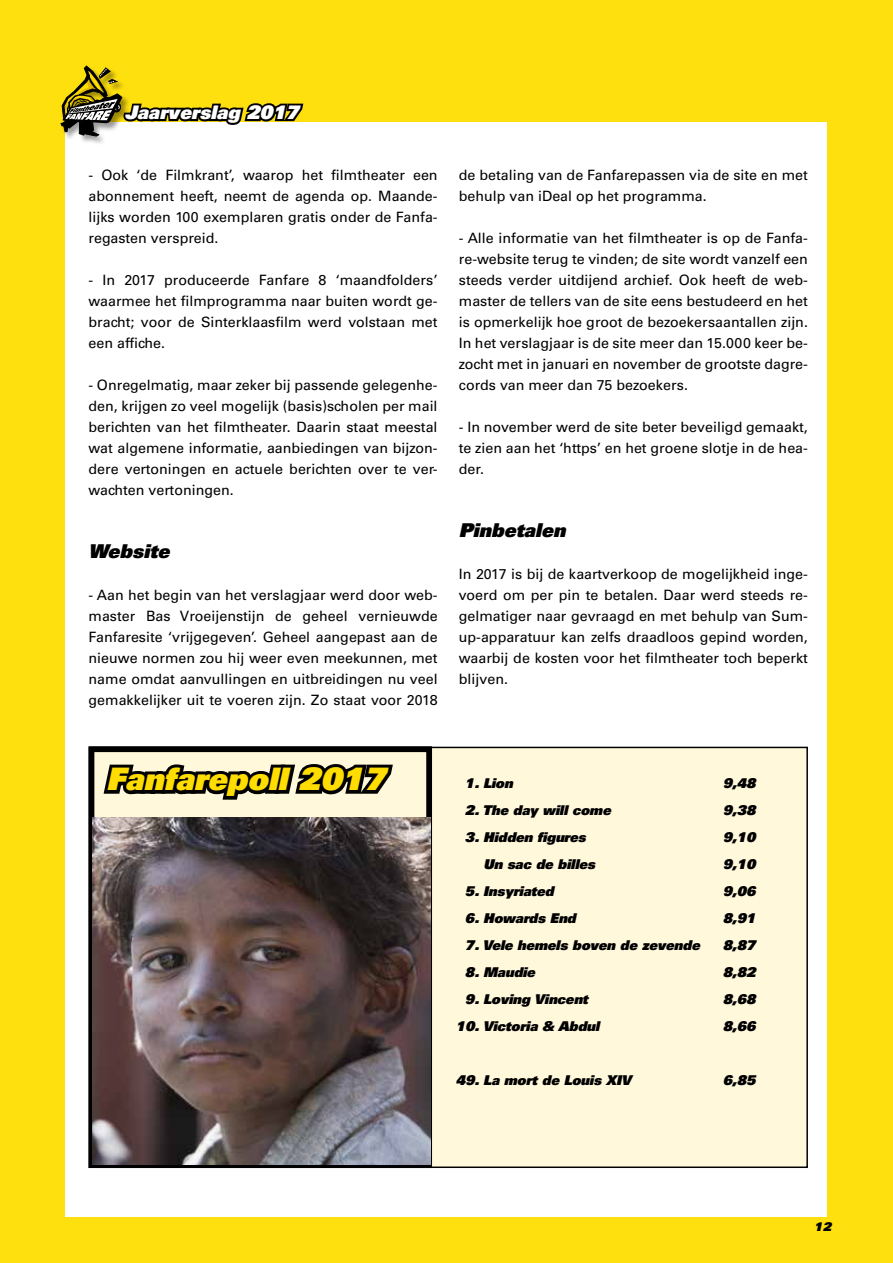
<style>
.page{position:relative;width:893px;height:1263px;background:#ffe00f}
.page>*{position:absolute;margin:0;border:0;box-sizing:border-box;transform-origin:0 0}
.t1{font:31.05px "Univers LT Std X Black Obl";color:#fd0}
.t2{font:19.05px "Univers LT Std X Black Obl";color:#000}
.t3{font:18.6px "Univers LT Std X Black Obl";color:#fff}
.t4{font:14.25px/21px "Univers LT Std";color:#000;text-align:justify}
.t5{font:13.5px "Univers LT Std X Black Obl";letter-spacing:-.01em;color:#000}
.t6{font:12px "Univers LT Std X Black Obl";color:#000}
</style>
<div class="page">
<div style="left:66px;top:122px;width:761px;height:1094px;background:#fff"></div>
<div style="left:61px;top:66px;width:70px;height:79px;background:#000;opacity:.39"></div>
<svg style="left:61px;top:66px;width:243px;height:73px"></svg>
<div style="left:89px;top:747px;width:718px;height:420px;background:#fff8db"></div>
<svg style="left:103px;top:764px;width:290px;height:36px"></svg>
<div style="left:89px;top:746px;width:343px;height:422px;border:6px solid #000"></div>
<img style="left:93px;top:818px;width:337px;height:346px">
<h3 class="t3" style="left:125px;top:100px;width:176px">Jaarverslag 2017</h3>
<p class="t4" style="left:89px;top:165px;width:351px">- Ook ‘de Filmkrant’, waarop het filmtheater een abonnement heeft, neemt de agenda op. Maande&shy;lijks worden 100 exemplaren gratis onder de Fanfa&shy;regasten verspreid.</p>
<p class="t4" style="left:89px;top:270px;width:351px">- In 2017 produceerde Fanfare 8 ‘maandfolders’ waarmee het filmprogramma naar buiten wordt ge&shy;bracht; voor de Sinterklaasfilm werd volstaan met een affiche.</p>
<p class="t4" style="left:89px;top:375px;width:351px">- Onregelmatig, maar zeker bij passende gelegenhe&shy;den, krijgen zo veel mogelijk (basis)scholen per mail berichten van het filmtheater. Daarin staat meestal wat algemene informatie, aanbiedingen van bijzon&shy;dere vertoningen en actuele berichten over te ver&shy;wachten vertoningen.</p>
<h2 class="t2" style="left:89px;top:539px;width:82px">Website</h2>
<p class="t4" style="left:89px;top:585px;width:351px">- Aan het begin van het verslagjaar werd door web&shy;master Bas Vroeijenstijn de geheel vernieuwde Fanfaresite ‘vrijgegeven’. Geheel aangepast aan de nieuwe normen zou hij weer even meekunnen, met name omdat aanvullingen en uitbreidingen nu veel gemakkelijker uit te voeren zijn. Zo staat voor 2018</p>
<p class="t4" style="left:459px;top:165px;width:351px">de betaling van de Fanfarepassen via de site en met behulp van iDeal op het programma.</p>
<p class="t4" style="left:459px;top:228px;width:351px">- Alle informatie van het filmtheater is op de Fanfa&shy;re-website terug te vinden; de site wordt vanzelf een steeds verder uitdijend archief. Ook heeft de web&shy;master de tellers van de site eens bestudeerd en het is opmerkelijk hoe groot de bezoekersaantallen zijn.<br>In het verslagjaar is de site meer dan 15.000 keer be&shy;zocht met in januari en november de grootste dagre&shy;cords van meer dan 75 bezoekers.</p>
<p class="t4" style="left:459px;top:417px;width:350px">- In november werd de site beter beveiligd gemaakt, te zien aan het ‘https’ en het groene slotje in de hea&shy;der.</p>
<h2 class="t2" style="left:459px;top:518px;width:108px">Pinbetalen</h2>
<p class="t4" style="left:459px;top:564px;width:351px">In 2017 is bij de kaartverkoop de mogelijkheid inge&shy;voerd om per pin te betalen. Daar werd steeds re&shy;gelmatiger naar gevraagd en met behulp van Sum&shy;up-apparatuur kan zelfs draadloos gepind worden, waarbij de kosten voor het filmtheater toch beperkt blijven.</p>
<h1 class="t1" style="left:106px;top:759px;width:281px">Fanfarepoll 2017</h1>
<p class="t5" style="left:465px;top:774px;width:49px">1. Lion</p>
<p class="t5" style="left:723px;top:774px;width:34px">9,48</p>
<p class="t5" style="left:465px;top:801px;width:147px">2. The day will come</p>
<p class="t5" style="left:723px;top:801px;width:34px">9,38</p>
<p class="t5" style="left:465px;top:828px;width:122px">3. Hidden figures</p>
<p class="t5" style="left:723px;top:828px;width:34px">9,10</p>
<p class="t5" style="left:483px;top:855px;width:113px">Un sac de billes</p>
<p class="t5" style="left:723px;top:855px;width:34px">9,10</p>
<p class="t5" style="left:465px;top:882px;width:90px">5. Insyriated</p>
<p class="t5" style="left:723px;top:882px;width:34px">9,06</p>
<p class="t5" style="left:465px;top:909px;width:112px">6. Howards End</p>
<p class="t5" style="left:723px;top:909px;width:34px">8,91</p>
<p class="t5" style="left:465px;top:936px;width:236px">7. Vele hemels boven de zevende</p>
<p class="t5" style="left:723px;top:936px;width:34px">8,87</p>
<p class="t5" style="left:465px;top:963px;width:72px">8. Maudie</p>
<p class="t5" style="left:723px;top:963px;width:34px">8,82</p>
<p class="t5" style="left:465px;top:990px;width:125px">9. Loving Vincent</p>
<p class="t5" style="left:723px;top:990px;width:34px">8,68</p>
<p class="t5" style="left:456px;top:1017px;width:145px">10. Victoria &amp; Abdul</p>
<p class="t5" style="left:723px;top:1017px;width:34px">8,66</p>
<p class="t5" style="left:456px;top:1071px;width:177px">49. La mort de Louis XIV</p>
<p class="t5" style="left:723px;top:1071px;width:34px">6,85</p>
<p class="t6" style="left:814px;top:1218px;width:18px">12</p>
</div>
